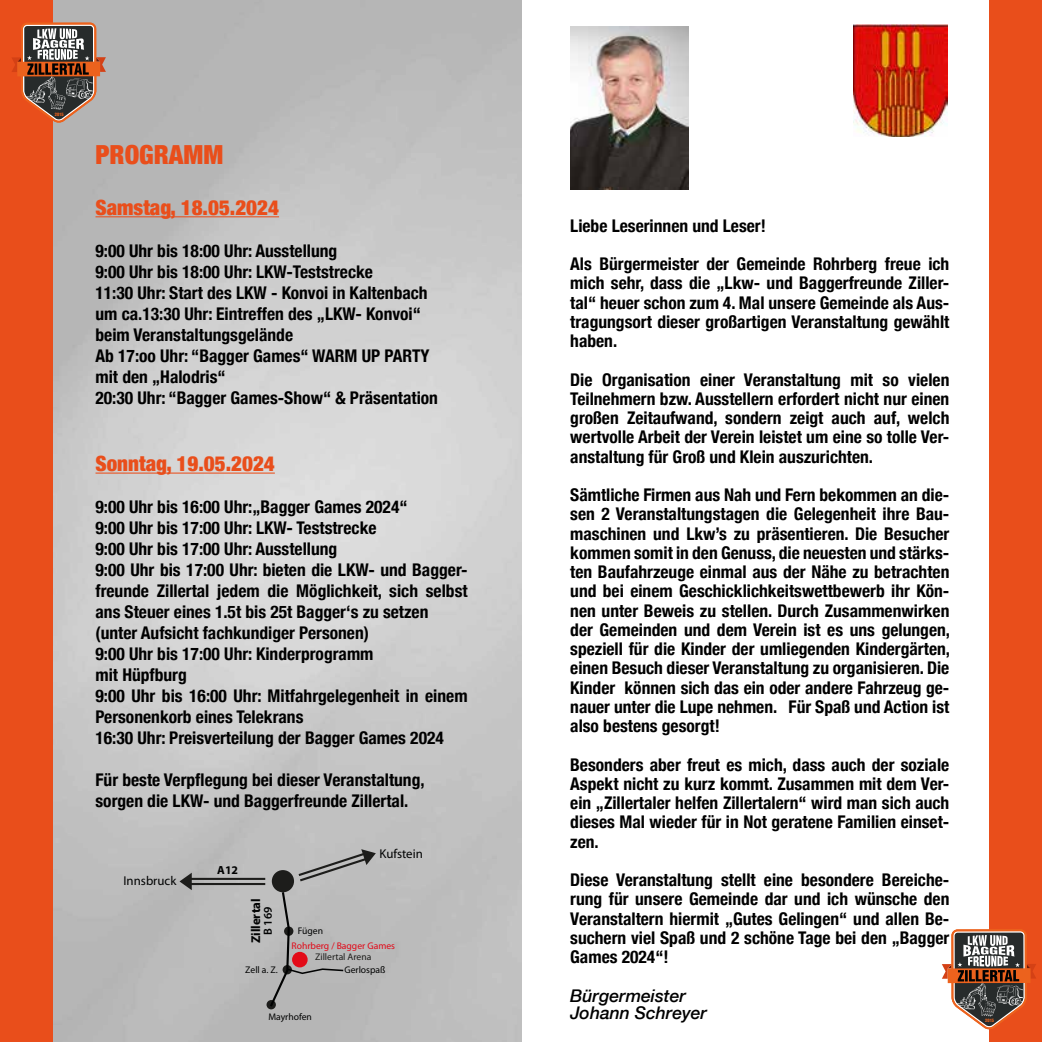
<style>
.page{position:relative;width:1042px;height:1042px;background:#fff}
.page>*{position:absolute;margin:0;border:0;box-sizing:border-box;transform-origin:0 0}
.t1{font:900 condensed 26.25px "Helvetica Neue";color:#e94e1b}
.t2{font:900 condensed 21px "Helvetica Neue";color:#e94e1b}
.t3{font:700 condensed 17.5px/19.2px "Helvetica Neue";color:#000;text-align:justify}
.t4{font:italic 500 17.5px/17.5px "Helvetica Neue";color:#000}
.t5{font:12.78px "Myriad Pro";color:#010202}
.t6{font:700 12.78px "Myriad Pro";color:#010202}
.t7{font:600 11.72px "Myriad Pro";color:#010202}
.t8{font:700 11.72px "Myriad Pro";color:#010202}
.t9{font:9.62px "Myriad Pro";color:#010202}
.t10{font:9.62px "Myriad Pro";color:#e10817}
.t11{font:9.62px "Myriad Pro";color:#1d1d1b}
.t12{font:900 condensed 4.38px "Helvetica LT";color:#ec621d}
</style>
<div class="page">
<img style="left:53px;top:0;width:468px;height:1042px">
<div style="left:0;top:0;width:53px;height:1042px;background:#e94e1b"></div>
<div style="left:989px;top:0;width:53px;height:1042px;background:#e94e1b"></div>
<hr style="left:95px;top:216px;width:184px;height:1px;background:#e94e1b">
<hr style="left:95px;top:472px;width:180px;height:1px;background:#e94e1b">
<img style="left:570px;top:26px;width:118px;height:163px">
<img style="left:853px;top:25px;width:95px;height:111px">
<svg style="left:12px;top:23px;width:94px;height:100px"></svg>
<svg style="left:942px;top:929px;width:94px;height:100px"></svg>
<div style="left:272px;top:870px;width:22px;height:22px;background:#1d1d1b;border-radius:50%"></div>
<hr style="left:187px;top:878px;width:78px;height:2px;background:#1d1d1b">
<hr style="left:187px;top:883px;width:78px;height:2px;background:#1d1d1b">
<svg style="left:179px;top:872px;width:13px;height:18px"></svg>
<svg style="left:296px;top:849px;width:80px;height:34px;background:#a7a7a6"></svg>
<svg style="left:268px;top:890px;width:77px;height:119px;background:#b0abac"></svg>
<p class="t12" style="left:55px;top:111px;width:10px">2015</p>
<h1 class="t1" style="left:95px;top:133px;width:129px">PROGRAMM</h1>
<p class="t2" style="left:95px;top:190px;width:185px">Samstag, 18.05.2024</p>
<p class="t3" style="left:95px;top:239px;width:344px;line-height:21px;text-align:left">9:00 Uhr bis 18:00 Uhr: Ausstellung<br>9:00 Uhr bis 18:00 Uhr: LKW-Teststrecke<br>11:30 Uhr: Start des LKW - Konvoi in Kaltenbach um ca.13:30 Uhr: Eintreffen des „LKW- Konvoi“ beim Veranstaltungsgelände<br>Ab 17:oo Uhr: “Bagger Games“ WARM UP PARTY mit den „Halodris“<br>20:30 Uhr: “Bagger Games-Show“ &amp; Präsentation</p>
<p class="t2" style="left:95px;top:446px;width:181px">Sonntag, 19.05.2024</p>
<p class="t3" style="left:95px;top:495px;width:374px;line-height:21px;text-align:left">9:00 Uhr bis 16:00 Uhr:„Bagger Games 2024“<br>9:00 Uhr bis 17:00 Uhr: LKW- Teststrecke<br>9:00 Uhr bis 17:00 Uhr: Ausstellung<br>9:00 Uhr bis 17:00 Uhr: bieten die LKW- und Bagger&shy;freunde Zillertal jedem die Möglichkeit, sich selbst ans Steuer eines 1.5t bis 25t Bagger‘s zu setzen (unter Aufsicht fachkundiger Personen)<br>9:00 Uhr bis 17:00 Uhr: Kinderprogramm<br>mit Hüpfburg<br>9:00 Uhr bis 16:00 Uhr: Mitfahrgelegenheit in einem Personenkorb eines Telekrans<br>16:30 Uhr: Preisverteilung der Bagger Games 2024</p>
<p class="t3" style="left:95px;top:768px;width:331px;line-height:21px">Für beste Verpflegung bei dieser Veranstaltung, sorgen die LKW- und Baggerfreunde Zillertal.</p>
<p class="t5" style="left:123px;top:872px;width:54px">Innsbruck</p>
<p class="t8" style="left:217px;top:862px;width:22px">A12</p>
<p class="t5" style="left:379px;top:846px;width:45px">Kufstein</p>
<p class="t6" style="left:247px;top:943px;width:46px;rotate:-90deg">Zillertal</p>
<p class="t7" style="left:260px;top:935px;width:30px;rotate:-90deg">B 169</p>
<p class="t9" style="left:298px;top:925px;width:27px">Fügen</p>
<p class="t10" style="left:291px;top:940px;width:105px">Rohrberg / Bagger Games</p>
<p class="t11" style="left:315px;top:951px;width:58px">Zillertal Arena</p>
<p class="t9" style="left:245px;top:964px;width:34px">Zell a. Z.</p>
<p class="t9" style="left:344px;top:964px;width:43px">Gerlospaß</p>
<p class="t9" style="left:268px;top:1010px;width:45px">Mayrhofen</p>
<p class="t3" style="left:570px;top:214px;width:197px">Liebe Leserinnen und Leser!</p>
<p class="t3" style="left:570px;top:253px;width:381px">Als Bürgermeister der Gemeinde Rohrberg freue ich mich sehr, dass die „Lkw- und Baggerfreunde Ziller&shy;tal“ heuer schon zum 4. Mal unsere Gemeinde als Aus&shy;tragungsort dieser großartigen Veranstaltung gewählt haben.</p>
<p class="t3" style="left:570px;top:368px;width:381px">Die Organisation einer Veranstaltung mit so vielen Teilnehmern bzw. Ausstellern erfordert nicht nur einen großen Zeitaufwand, sondern zeigt auch auf, welch wertvolle Arbeit der Verein leistet um eine so tolle Ver&shy;anstaltung für Groß und Klein auszurichten.</p>
<p class="t3" style="left:570px;top:484px;width:381px">Sämtliche Firmen aus Nah und Fern bekommen an die&shy;sen 2 Veranstaltungstagen die Gelegenheit ihre Bau&shy;maschinen und Lkw’s zu präsentieren. Die Besucher kommen somit in den Genuss, die neuesten und stärks&shy;ten Baufahrzeuge einmal aus der Nähe zu betrachten und bei einem Geschicklichkeitswettbewerb ihr Kön&shy;nen unter Beweis zu stellen. Durch Zusammenwirken der Gemeinden und dem Verein ist es uns gelungen, speziell für die Kinder der umliegenden Kindergärten, einen Besuch dieser Veranstaltung zu organisieren. Die Kinder können sich das ein oder andere Fahrzeug ge&shy;nauer unter die Lupe nehmen. Für Spaß und Action ist also bestens gesorgt!</p>
<p class="t3" style="left:570px;top:753px;width:381px">Besonders aber freut es mich, dass auch der soziale Aspekt nicht zu kurz kommt. Zusammen mit dem Ver&shy;ein „Zillertaler helfen Zillertalern“ wird man sich auch dieses Mal wieder für in Not geratene Familien einset&shy;zen.</p>
<p class="t3" style="left:570px;top:869px;width:381px">Diese Veranstaltung stellt eine besondere Bereiche&shy;rung für unsere Gemeinde dar und ich wünsche den Veranstaltern hiermit „Gutes Gelingen“ und allen Be&shy;suchern viel Spaß und 2 schöne Tage bei den „Bagger Games 2024“!</p>
<p class="t4" style="left:570px;top:985px;width:138px">Bürgermeister<br>Johann Schreyer</p>
<p class="t12" style="left:985px;top:1018px;width:10px">2015</p>
</div>
